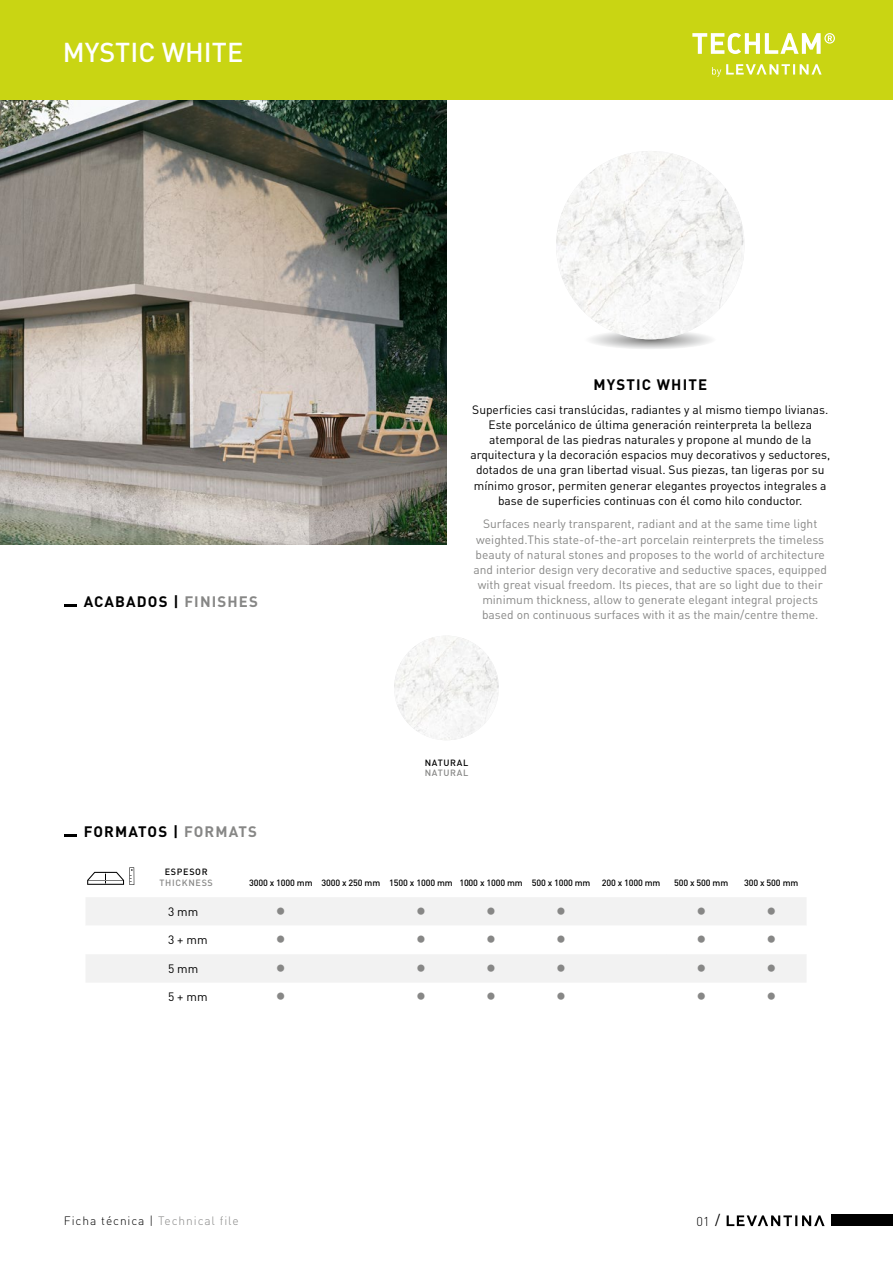
<style>
.page{position:relative;width:893px;height:1263px;background:#fff}
.page>*{position:absolute;margin:0;border:0;box-sizing:border-box;transform-origin:0 0}
.t1{font:27px "Minion Pro";color:#878786}
.t2{font:500 27px "DIN";color:#fff}
.t3{font:700 15px "DIN";letter-spacing:.075em;color:#000}
.t4{font:300 12.75px "DIN";color:#000}
.t5{font:12px/15.1px "DIN";color:#000;text-align:center}
.t6{font:12px/15.1px "DIN";color:#878786;text-align:center}
.t7{font:300 12px "DIN";letter-spacing:.075em;color:#000}
.t8{font:500 9px "DIN";letter-spacing:-.015em;color:#000}
.t9{font:500 9px "DIN";letter-spacing:.075em;color:#878786}
.t10{font:500 9px "DIN";letter-spacing:.075em;color:#000}
.s1{color:#878786}
.s2{font-weight:400;font-size:14.25px}
</style>
<div class="page">
<img style="left:0;top:100px;width:446px;height:444px">
<div style="left:0;top:0;width:893px;height:100px;background:#c9d513"></div>
<svg style="left:590px;top:329px;width:122px;height:20px"></svg>
<img style="left:556px;top:151px;width:188px;height:188px;border-radius:94px">
<svg style="left:64px;top:604px;width:13px;height:2px"></svg>
<svg style="left:64px;top:835px;width:13px;height:2px"></svg>
<img style="left:394px;top:636px;width:105px;height:104px;border-radius:52px">
<svg style="left:87px;top:867px;width:47px;height:18px"></svg>
<div style="left:86px;top:897px;width:720px;height:85px;background:#f2f2f2"></div>
<svg style="left:86px;top:926px;width:720px;height:28px"></svg>
<svg style="left:164px;top:904px;width:36px;height:15px"></svg>
<svg style="left:166px;top:961px;width:34px;height:16px"></svg>
<div style="left:831px;top:1215px;width:62px;height:11px;background:#000"></div>
<svg style="left:727px;top:1215px;width:98px;height:11px"></svg>
<svg style="left:692px;top:33px;width:143px;height:21px"></svg>
<svg style="left:712px;top:64px;width:110px;height:13px"></svg>
<h1 class="t2" style="left:63px;top:34px;width:182px">MYSTIC WHITE</h1>
<p class="t3" style="left:84px;top:591px;width:176px">ACABADOS | <span class="s1">FINISHES</span></p>
<p class="t3" style="left:84px;top:822px;width:175px">FORMATOS | <span class="s1">FORMATS</span></p>
<p class="t3" style="left:593px;top:375px;width:115px">MYSTIC WHITE</p>
<p class="t5" style="left:470px;top:402px;width:361px">Superficies casi translúcidas, radiantes y al mismo tiempo livianas.<br>Este porcelánico de última generación reinterpreta la belleza atemporal de las piedras naturales y propone al mundo de la arquitectura y la decoración espacios muy decorativos y seductores, dotados de una gran libertad visual. Sus piezas, tan ligeras por su mínimo grosor, permiten generar elegantes proyectos integrales a base de superficies continuas con él como hilo conductor.</p>
<p class="t6" style="left:474px;top:517px;width:355px">Surfaces nearly transparent, radiant and at the same time light weighted.This state-of-the-art porcelain reinterprets the timeless beauty of natural stones and proposes to the world of architecture and interior design very decorative and seductive spaces, equipped with great visual freedom. Its pieces, that are so light due to their minimum thickness, allow to generate elegant integral projects based on continuous surfaces with it as the main/centre theme.</p>
<p class="t10" style="left:425px;top:756px;width:45px">NATURAL</p>
<p class="t9" style="left:425px;top:767px;width:45px">NATURAL</p>
<p class="t10" style="left:165px;top:865px;width:44px">ESPESOR</p>
<p class="t9" style="left:160px;top:876px;width:55px">THICKNESS</p>
<p class="t5" style="left:168px;top:904px;width:32px">3 mm</p>
<h1 class="t1" style="left:275px;top:890px;width:12px">•</h1>
<h1 class="t1" style="left:416px;top:890px;width:82px">• •</h1>
<h1 class="t1" style="left:556px;top:890px;width:12px">•</h1>
<h1 class="t1" style="left:696px;top:890px;width:82px">• •</h1>
<p class="t5" style="left:168px;top:933px;width:41px">3 + mm</p>
<h1 class="t1" style="left:275px;top:918px;width:12px">•</h1>
<h1 class="t1" style="left:416px;top:918px;width:82px">• •</h1>
<h1 class="t1" style="left:556px;top:918px;width:12px">•</h1>
<h1 class="t1" style="left:696px;top:918px;width:82px">• •</h1>
<p class="t5" style="left:168px;top:961px;width:32px">5 mm</p>
<h1 class="t1" style="left:275px;top:947px;width:12px">•</h1>
<h1 class="t1" style="left:416px;top:947px;width:82px">• •</h1>
<h1 class="t1" style="left:556px;top:947px;width:12px">•</h1>
<h1 class="t1" style="left:696px;top:947px;width:82px">• •</h1>
<p class="t5" style="left:168px;top:990px;width:41px">5 + mm</p>
<h1 class="t1" style="left:275px;top:975px;width:12px">•</h1>
<h1 class="t1" style="left:416px;top:975px;width:82px">• •</h1>
<h1 class="t1" style="left:556px;top:975px;width:12px">•</h1>
<h1 class="t1" style="left:696px;top:975px;width:82px">• •</h1>
<p class="t8" style="left:249px;top:876px;width:343px">3000 x 1000 mm 3000 x 250 mm 1500 x 1000 mm 1000 x 1000 mm 500 x 1000 mm</p>
<p class="t8" style="left:602px;top:876px;width:60px">200 x 1000 mm</p>
<p class="t8" style="left:674px;top:876px;width:56px">500 x 500 mm</p>
<p class="t8" style="left:744px;top:876px;width:56px">300 x 500 mm</p>
<p class="t7" style="left:64px;top:1213px;width:176px">Ficha técnica | <span class="s1">Technical file</span></p>
<p class="t4" style="left:696px;top:1213px;width:25px">01 <span class="s2">/</span></p>
</div>
